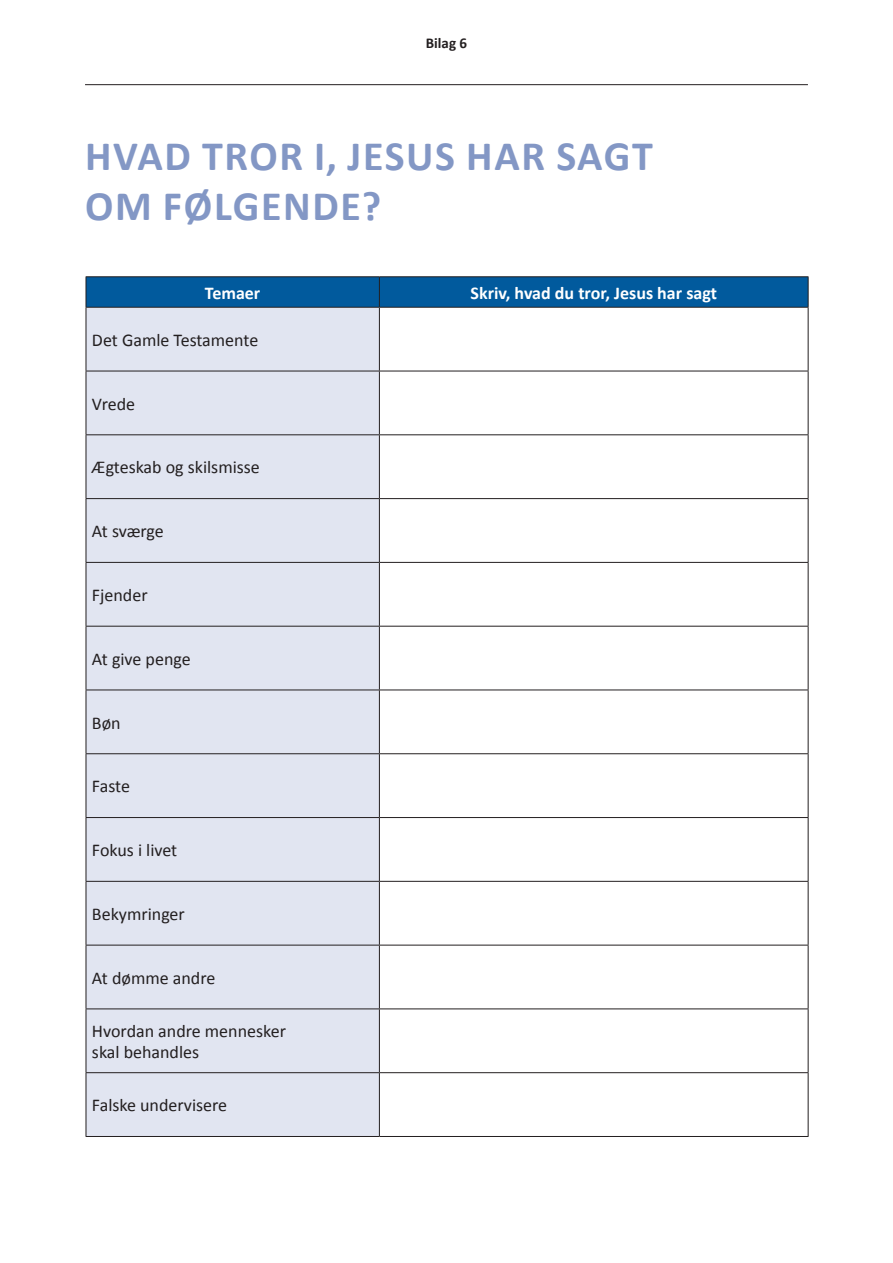
<style>
.page{position:relative;width:893px;height:1263px;background:#fff}
.page>*{position:absolute;margin:0;border:0;box-sizing:border-box;transform-origin:0 0}
.t1{font:700 42px/50.4px "Calibri";letter-spacing:.04em;color:#8397c5}
.t2{font:18px/21.6px "Calibri";color:#231f20}
.t3{font:700 18px "Calibri";color:#fff}
.t4{font:700 15px "Calibri";color:#231f20}
</style>
<div class="page">
<hr style="left:85px;top:84px;width:723px;height:1px;background:#231f20">
<div style="left:87px;top:277px;width:721px;height:30px;background:#015a9d"></div>
<div style="left:87px;top:308px;width:292px;height:828px;background:#e1e5f1"></div>
<svg style="left:380px;top:308px;width:428px;height:764px"></svg>
<hr style="left:86px;top:276px;width:293px;height:1px;background:#231f20">
<hr style="left:86px;top:277px;width:1px;height:30px;background:#231f20">
<hr style="left:379px;top:276px;width:429px;height:1px;background:#231f20">
<hr style="left:379px;top:277px;width:1px;height:30px;background:#231f20">
<hr style="left:808px;top:277px;width:1px;height:30px;background:#231f20">
<hr style="left:86px;top:307px;width:293px;height:1px;background:#231f20">
<hr style="left:86px;top:308px;width:1px;height:63px;background:#231f20">
<hr style="left:379px;top:307px;width:429px;height:1px;background:#231f20">
<hr style="left:379px;top:308px;width:1px;height:63px;background:#231f20">
<hr style="left:808px;top:308px;width:1px;height:63px;background:#231f20">
<hr style="left:86px;top:371px;width:293px;height:1px;background:#231f20">
<hr style="left:86px;top:371px;width:1px;height:63px;background:#231f20">
<hr style="left:379px;top:371px;width:429px;height:1px;background:#231f20">
<hr style="left:379px;top:371px;width:1px;height:63px;background:#231f20">
<hr style="left:808px;top:371px;width:1px;height:63px;background:#231f20">
<hr style="left:86px;top:434px;width:293px;height:1px;background:#231f20">
<hr style="left:86px;top:435px;width:1px;height:63px;background:#231f20">
<hr style="left:379px;top:434px;width:429px;height:1px;background:#231f20">
<hr style="left:379px;top:435px;width:1px;height:63px;background:#231f20">
<hr style="left:808px;top:435px;width:1px;height:63px;background:#231f20">
<hr style="left:86px;top:498px;width:293px;height:1px;background:#231f20">
<hr style="left:86px;top:499px;width:1px;height:63px;background:#231f20">
<hr style="left:379px;top:498px;width:429px;height:1px;background:#231f20">
<hr style="left:379px;top:499px;width:1px;height:63px;background:#231f20">
<hr style="left:808px;top:499px;width:1px;height:63px;background:#231f20">
<hr style="left:86px;top:562px;width:293px;height:1px;background:#231f20">
<hr style="left:86px;top:563px;width:1px;height:63px;background:#231f20">
<hr style="left:379px;top:562px;width:429px;height:1px;background:#231f20">
<hr style="left:379px;top:563px;width:1px;height:63px;background:#231f20">
<hr style="left:808px;top:563px;width:1px;height:63px;background:#231f20">
<hr style="left:86px;top:626px;width:293px;height:1px;background:#231f20">
<hr style="left:86px;top:626px;width:1px;height:64px;background:#231f20">
<hr style="left:379px;top:626px;width:429px;height:1px;background:#231f20">
<hr style="left:379px;top:626px;width:1px;height:64px;background:#231f20">
<hr style="left:808px;top:626px;width:1px;height:64px;background:#231f20">
<hr style="left:86px;top:690px;width:293px;height:1px;background:#231f20">
<hr style="left:86px;top:690px;width:1px;height:63px;background:#231f20">
<hr style="left:379px;top:690px;width:429px;height:1px;background:#231f20">
<hr style="left:379px;top:690px;width:1px;height:63px;background:#231f20">
<hr style="left:808px;top:690px;width:1px;height:63px;background:#231f20">
<hr style="left:86px;top:753px;width:293px;height:1px;background:#231f20">
<hr style="left:86px;top:754px;width:1px;height:63px;background:#231f20">
<hr style="left:379px;top:753px;width:429px;height:1px;background:#231f20">
<hr style="left:379px;top:754px;width:1px;height:63px;background:#231f20">
<hr style="left:808px;top:754px;width:1px;height:63px;background:#231f20">
<hr style="left:86px;top:817px;width:293px;height:1px;background:#231f20">
<hr style="left:86px;top:818px;width:1px;height:63px;background:#231f20">
<hr style="left:379px;top:817px;width:429px;height:1px;background:#231f20">
<hr style="left:379px;top:818px;width:1px;height:63px;background:#231f20">
<hr style="left:808px;top:818px;width:1px;height:63px;background:#231f20">
<hr style="left:86px;top:881px;width:293px;height:1px;background:#231f20">
<hr style="left:86px;top:882px;width:1px;height:63px;background:#231f20">
<hr style="left:379px;top:881px;width:429px;height:1px;background:#231f20">
<hr style="left:379px;top:882px;width:1px;height:63px;background:#231f20">
<hr style="left:808px;top:882px;width:1px;height:63px;background:#231f20">
<hr style="left:86px;top:945px;width:293px;height:1px;background:#231f20">
<hr style="left:86px;top:945px;width:1px;height:63px;background:#231f20">
<hr style="left:379px;top:945px;width:429px;height:1px;background:#231f20">
<hr style="left:379px;top:945px;width:1px;height:63px;background:#231f20">
<hr style="left:808px;top:945px;width:1px;height:63px;background:#231f20">
<hr style="left:86px;top:1008px;width:293px;height:1px;background:#231f20">
<hr style="left:86px;top:1009px;width:1px;height:63px;background:#231f20">
<hr style="left:379px;top:1008px;width:429px;height:1px;background:#231f20">
<hr style="left:379px;top:1009px;width:1px;height:63px;background:#231f20">
<hr style="left:808px;top:1009px;width:1px;height:63px;background:#231f20">
<hr style="left:86px;top:1072px;width:293px;height:1px;background:#231f20">
<hr style="left:86px;top:1073px;width:1px;height:63px;background:#231f20">
<hr style="left:379px;top:1072px;width:429px;height:1px;background:#231f20">
<hr style="left:379px;top:1073px;width:1px;height:63px;background:#231f20">
<hr style="left:808px;top:1073px;width:1px;height:63px;background:#231f20">
<hr style="left:86px;top:1136px;width:293px;height:1px;background:#231f20">
<hr style="left:379px;top:1136px;width:429px;height:1px;background:#231f20">
<p class="t4" style="left:426px;top:33px;width:43px">Bilag 6</p>
<p class="t1" style="left:85px;top:131px;width:569px">HVAD TROR I, JESUS HAR SAGT<br>OM FØLGENDE?</p>
<p class="t3" style="left:205px;top:281px;width:57px">Temaer</p>
<p class="t3" style="left:470px;top:281px;width:248px">Skriv, hvad du tror, Jesus har sagt</p>
<p class="t2" style="left:92px;top:329px;width:168px">Det Gamle Testamente</p>
<p class="t2" style="left:92px;top:393px;width:45px">Vrede</p>
<p class="t2" style="left:92px;top:457px;width:169px">Ægteskab og skilsmisse</p>
<p class="t2" style="left:92px;top:520px;width:73px">At sværge</p>
<p class="t2" style="left:92px;top:584px;width:57px">Fjender</p>
<p class="t2" style="left:92px;top:648px;width:100px">At give penge</p>
<p class="t2" style="left:92px;top:712px;width:30px">Bøn</p>
<p class="t2" style="left:92px;top:776px;width:40px">Faste</p>
<p class="t2" style="left:92px;top:839px;width:87px">Fokus i livet</p>
<p class="t2" style="left:92px;top:903px;width:94px">Bekymringer</p>
<p class="t2" style="left:92px;top:967px;width:125px">At dømme andre</p>
<p class="t2" style="left:92px;top:1020px;width:195px">Hvordan andre mennesker skal behandles</p>
<p class="t2" style="left:92px;top:1094px;width:137px">Falske undervisere</p>
</div>
